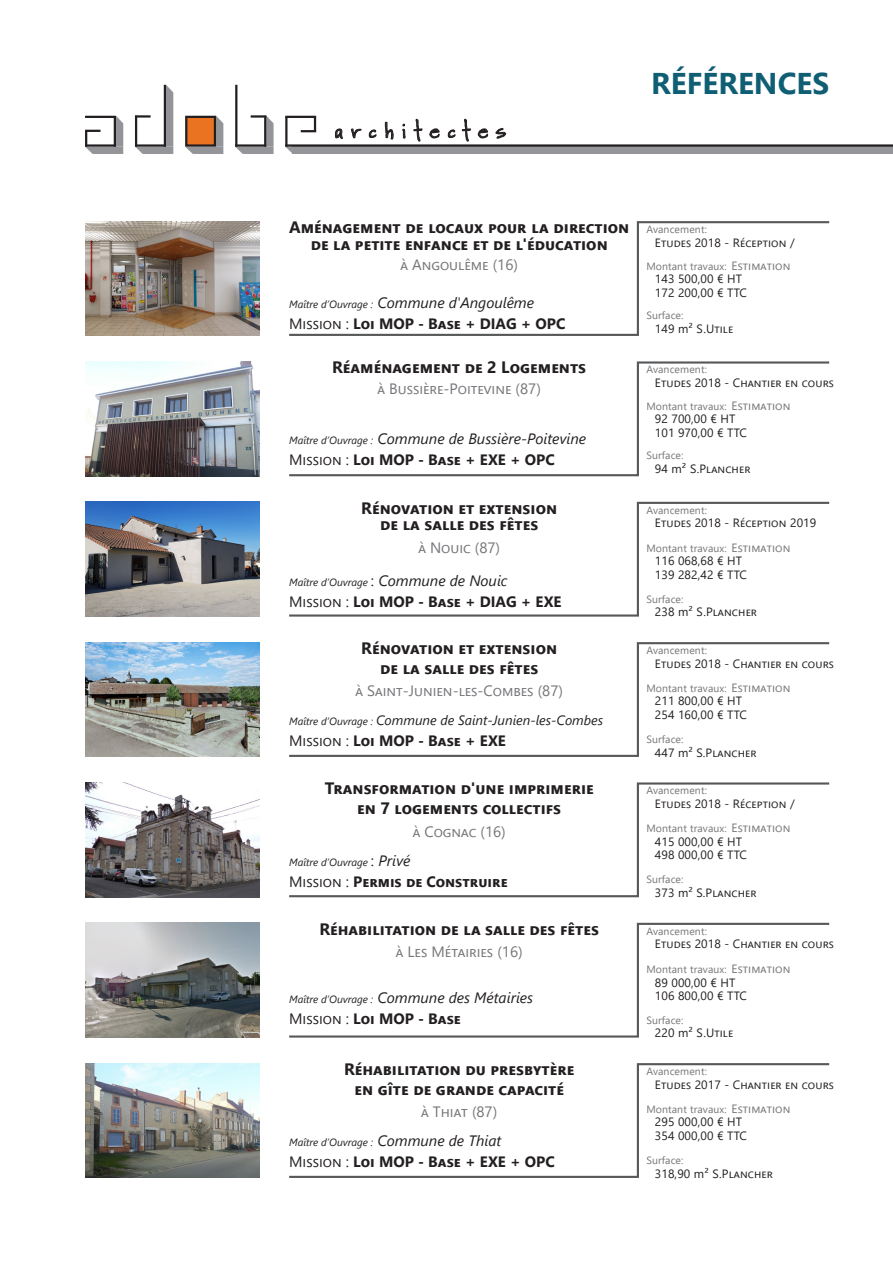
<style>
.page{position:relative;width:893px;height:1263px;background:#fff}
.page>*{position:absolute;margin:0;border:0;box-sizing:border-box;transform-origin:0 0}
.t1{font:700 30px "Segoe UI";color:#0f5e74}
.t2{font:21px "Wordy Diva";letter-spacing:.4em;color:#231f20}
.Contenu{font:700 16.5px/16.5px "Segoe UI";color:#231f20;text-align:center}
.Contenu-2{font:700 15px "Segoe UI";color:#231f20}
.Contenu-3{font:15px "Segoe UI";color:#757679}
.Contenu-4{font:italic 15px "Segoe UI";color:#231f20}
.Contenu-5{font:italic 13.5px "Segoe UI";color:#231f20}
.t3{font:12px "Segoe UI";letter-spacing:.01em;color:#231f20}
.t4{font:10.5px "Segoe UI";letter-spacing:.01em;color:#757679}
.Contenu-6{font:italic 10.5px "Segoe UI";color:#231f20}
.s1{font-size:10.5px}
.s2{font-weight:400}
.s3{font-style:normal;font-size:15px}
.s4{font-size:15px}
.s5{font-size:12px}
</style>
<div class="page">
<div style="left:293px;top:147px;width:600px;height:7px;background:#939598"></div>
<svg style="left:286px;top:147px;width:7px;height:7px"></svg>
<svg style="left:185px;top:116px;width:38px;height:38px"></svg>
<svg style="left:235px;top:116px;width:39px;height:38px"></svg>
<svg style="left:135px;top:85px;width:38px;height:69px"></svg>
<svg style="left:85px;top:116px;width:38px;height:38px"></svg>
<hr style="left:114px;top:117px;width:2px;height:30px;background:#231f20">
<hr style="left:85px;top:116px;width:31px;height:2px;background:#231f20">
<hr style="left:85px;top:144px;width:31px;height:3px;background:#231f20">
<hr style="left:135px;top:115px;width:16px;height:3px;background:#231f20">
<hr style="left:164px;top:85px;width:2px;height:62px;background:#231f20">
<hr style="left:135px;top:116px;width:2px;height:31px;background:#231f20">
<hr style="left:135px;top:144px;width:31px;height:3px;background:#231f20">
<hr style="left:251px;top:115px;width:15px;height:3px;background:#231f20">
<hr style="left:235px;top:85px;width:2px;height:62px;background:#231f20">
<hr style="left:264px;top:116px;width:2px;height:31px;background:#231f20">
<hr style="left:235px;top:144px;width:31px;height:3px;background:#231f20">
<div style="left:186px;top:117px;width:29px;height:29px;background:#ea7322"></div>
<div style="left:185px;top:116px;width:31px;height:31px;border:2px solid #231f20"></div>
<svg style="left:301px;top:118px;width:15px;height:14px"></svg>
<hr style="left:285px;top:117px;width:2px;height:30px;background:#231f20">
<hr style="left:285px;top:116px;width:31px;height:2px;background:#231f20">
<hr style="left:285px;top:144px;width:608px;height:3px;background:#231f20">
<svg style="left:335px;top:128px;width:8px;height:11px"></svg>
<svg style="left:351px;top:128px;width:11px;height:11px"></svg>
<svg style="left:369px;top:129px;width:8px;height:9px"></svg>
<svg style="left:385px;top:121px;width:9px;height:19px"></svg>
<svg style="left:402px;top:123px;width:4px;height:16px"></svg>
<svg style="left:413px;top:119px;width:10px;height:23px"></svg>
<svg style="left:429px;top:128px;width:11px;height:11px"></svg>
<svg style="left:448px;top:129px;width:8px;height:9px"></svg>
<svg style="left:462px;top:119px;width:9px;height:23px"></svg>
<svg style="left:478px;top:128px;width:10px;height:11px"></svg>
<svg style="left:495px;top:128px;width:11px;height:11px"></svg>
<svg style="left:289px;top:1063px;width:541px;height:115px"></svg>
<svg style="left:289px;top:221px;width:541px;height:115px"></svg>
<svg style="left:289px;top:361px;width:541px;height:116px"></svg>
<svg style="left:289px;top:501px;width:541px;height:116px"></svg>
<svg style="left:289px;top:642px;width:541px;height:115px"></svg>
<svg style="left:289px;top:782px;width:541px;height:116px"></svg>
<svg style="left:289px;top:922px;width:541px;height:116px"></svg>
<img style="left:85px;top:502px;width:174px;height:115px">
<img style="left:85px;top:642px;width:174px;height:115px">
<img style="left:85px;top:361px;width:174px;height:115px">
<img style="left:85px;top:221px;width:174px;height:115px">
<img style="left:85px;top:1063px;width:174px;height:115px">
<img style="left:85px;top:923px;width:174px;height:114px">
<img style="left:85px;top:782px;width:174px;height:115px">
<h2 class="t2" style="left:335px;top:118px;width:173px">architectes</h2>
<h1 class="t1" style="left:651px;top:55px;width:179px">RÉFÉRENCES</h1>
<p class="Contenu" style="left:289px;top:218px;width:342px">Aménagement de locaux pour la direction de la petite enfance et de l'éducation</p>
<p class="Contenu-3" style="left:400px;top:251px;width:119px">à Angoulême (16)</p>
<p class="Contenu-4" style="left:289px;top:289px;width:246px"><span class="s1">Maître d’Ouvrage :</span> Commune d'Angoulême</p>
<p class="Contenu-2" style="left:289px;top:309px;width:278px"><span class="s2">Mission :</span> Loi MOP - Base + DIAG + OPC</p>
<p class="Contenu" style="left:332px;top:358px;width:256px">Réaménagement de 2 Logements</p>
<p class="Contenu-3" style="left:378px;top:375px;width:165px">à Bussière-Poitevine (87)</p>
<p class="Contenu-4" style="left:289px;top:425px;width:299px"><span class="s1">Maître d’Ouvrage :</span> Commune de Bussière-Poitevine</p>
<p class="Contenu-2" style="left:289px;top:445px;width:267px"><span class="s2">Mission :</span> Loi MOP - Base + EXE + OPC</p>
<p class="Contenu" style="left:361px;top:498px;width:197px">Rénovation et extension</p>
<p class="Contenu" style="left:380px;top:515px;width:160px">de la salle des fêtes</p>
<p class="Contenu-3" style="left:418px;top:533px;width:83px">à Nouic (87)</p>
<p class="Contenu-6" style="left:289px;top:572px;width:220px">Maître d’Ouvrage <span class="s3">:</span> <span class="s4">Commune de Nouic</span></p>
<p class="Contenu-2" style="left:289px;top:587px;width:274px"><span class="s2">Mission :</span> Loi MOP - Base + DIAG + EXE</p>
<p class="Contenu" style="left:361px;top:639px;width:197px">Rénovation et extension</p>
<p class="Contenu" style="left:380px;top:658px;width:160px">de la salle des fêtes</p>
<p class="Contenu-3" style="left:356px;top:677px;width:209px">à Saint-Junien-les-Combes (87)</p>
<p class="Contenu-5" style="left:289px;top:708px;width:315px"><span class="s1">Maître d’Ouvrage :</span> Commune de Saint-Junien-les-Combes</p>
<p class="Contenu-2" style="left:289px;top:727px;width:218px"><span class="s2">Mission :</span> Loi MOP - Base + EXE</p>
<p class="Contenu" style="left:325px;top:777px;width:271px;line-height:19.8px">Transformation d'une imprimerie en 7 logements collectifs</p>
<p class="Contenu-3" style="left:413px;top:817px;width:94px">à Cognac (16)</p>
<p class="Contenu-6" style="left:289px;top:852px;width:123px">Maître d’Ouvrage <span class="s3">:</span> <span class="s4">Privé</span></p>
<p class="Contenu-2" style="left:289px;top:867px;width:220px"><span class="s2">Mission :</span> Permis de Construire</p>
<p class="Contenu" style="left:319px;top:919px;width:281px">Réhabilitation de la salle des fêtes</p>
<p class="Contenu-3" style="left:396px;top:937px;width:128px">à Les Métairies (16)</p>
<p class="Contenu-4" style="left:289px;top:984px;width:245px"><span class="s1">Maître d’Ouvrage :</span> Commune des Métairies</p>
<p class="Contenu-2" style="left:289px;top:1004px;width:173px"><span class="s2">Mission :</span> Loi MOP - Base</p>
<p class="Contenu" style="left:344px;top:1060px;width:232px">Réhabilitation du presbytère</p>
<p class="Contenu" style="left:354px;top:1079px;width:211px">en gîte de grande capacité</p>
<p class="Contenu-3" style="left:421px;top:1098px;width:77px">à Thiat (87)</p>
<p class="Contenu-6" style="left:289px;top:1133px;width:214px">Maître d’Ouvrage : <span class="s4">Commune de Thiat</span></p>
<p class="Contenu-2" style="left:289px;top:1148px;width:267px"><span class="s2">Mission :</span> Loi MOP - Base + EXE + OPC</p>
<p class="t4" style="left:646px;top:219px;width:62px">Avancement:</p>
<p class="t3" style="left:655px;top:231px;width:141px">Etudes 2018 - Réception /</p>
<p class="t4" style="left:646px;top:256px;width:146px">Montant travaux: <span class="s5">Estimation</span></p>
<p class="t3" style="left:655px;top:267px;width:89px">143 500,00 € HT</p>
<p class="t3" style="left:655px;top:281px;width:94px">172 200,00 € TTC</p>
<p class="t4" style="left:646px;top:305px;width:39px">Surface:</p>
<p class="t3" style="left:655px;top:317px;width:80px">149 m² S.Utile</p>
<p class="t4" style="left:646px;top:360px;width:62px">Avancement:</p>
<p class="t3" style="left:655px;top:371px;width:180px">Etudes 2018 - Chantier en cours</p>
<p class="t4" style="left:646px;top:396px;width:146px">Montant travaux: <span class="s5">Estimation</span></p>
<p class="t3" style="left:655px;top:408px;width:82px">92 700,00 € HT</p>
<p class="t3" style="left:655px;top:421px;width:94px">101 970,00 € TTC</p>
<p class="t4" style="left:646px;top:446px;width:39px">Surface:</p>
<p class="t3" style="left:655px;top:457px;width:97px">94 m² S.Plancher</p>
<p class="t4" style="left:646px;top:500px;width:62px">Avancement:</p>
<p class="t3" style="left:655px;top:512px;width:163px">Etudes 2018 - Réception 2019</p>
<p class="t4" style="left:646px;top:538px;width:146px">Montant travaux: <span class="s5">Estimation</span></p>
<p class="t3" style="left:655px;top:550px;width:89px">116 068,68 € HT</p>
<p class="t3" style="left:655px;top:563px;width:94px">139 282,42 € TTC</p>
<p class="t4" style="left:646px;top:589px;width:39px">Surface:</p>
<p class="t3" style="left:655px;top:601px;width:104px">238 m² S.Plancher</p>
<p class="t4" style="left:646px;top:640px;width:62px">Avancement:</p>
<p class="t3" style="left:655px;top:652px;width:180px">Etudes 2018 - Chantier en cours</p>
<p class="t4" style="left:646px;top:678px;width:146px">Montant travaux: <span class="s5">Estimation</span></p>
<p class="t3" style="left:655px;top:690px;width:89px">211 800,00 € HT</p>
<p class="t3" style="left:655px;top:703px;width:94px">254 160,00 € TTC</p>
<p class="t4" style="left:646px;top:729px;width:39px">Surface:</p>
<p class="t3" style="left:655px;top:741px;width:103px">447 m² S.Plancher</p>
<p class="t4" style="left:646px;top:781px;width:62px">Avancement:</p>
<p class="t3" style="left:655px;top:792px;width:141px">Etudes 2018 - Réception /</p>
<p class="t4" style="left:646px;top:819px;width:146px">Montant travaux: <span class="s5">Estimation</span></p>
<p class="t3" style="left:655px;top:830px;width:89px">415 000,00 € HT</p>
<p class="t3" style="left:655px;top:844px;width:94px">498 000,00 € TTC</p>
<p class="t4" style="left:646px;top:870px;width:39px">Surface:</p>
<p class="t3" style="left:655px;top:881px;width:103px">373 m² S.Plancher</p>
<p class="t4" style="left:646px;top:921px;width:62px">Avancement:</p>
<p class="t3" style="left:655px;top:933px;width:180px">Etudes 2018 - Chantier en cours</p>
<p class="t4" style="left:646px;top:959px;width:146px">Montant travaux: <span class="s5">Estimation</span></p>
<p class="t3" style="left:655px;top:971px;width:82px">89 000,00 € HT</p>
<p class="t3" style="left:655px;top:985px;width:94px">106 800,00 € TTC</p>
<p class="t4" style="left:646px;top:1010px;width:39px">Surface:</p>
<p class="t3" style="left:655px;top:1022px;width:80px">220 m² S.Utile</p>
<p class="t4" style="left:646px;top:1061px;width:62px">Avancement:</p>
<p class="t3" style="left:655px;top:1073px;width:180px">Etudes 2017 - Chantier en cours</p>
<p class="t4" style="left:646px;top:1099px;width:146px">Montant travaux: <span class="s5">Estimation</span></p>
<p class="t3" style="left:655px;top:1111px;width:89px">295 000,00 € HT</p>
<p class="t3" style="left:655px;top:1124px;width:94px">354 000,00 € TTC</p>
<p class="t4" style="left:646px;top:1150px;width:39px">Surface:</p>
<p class="t3" style="left:655px;top:1162px;width:119px">318,90 m² S.Plancher</p>
</div>
